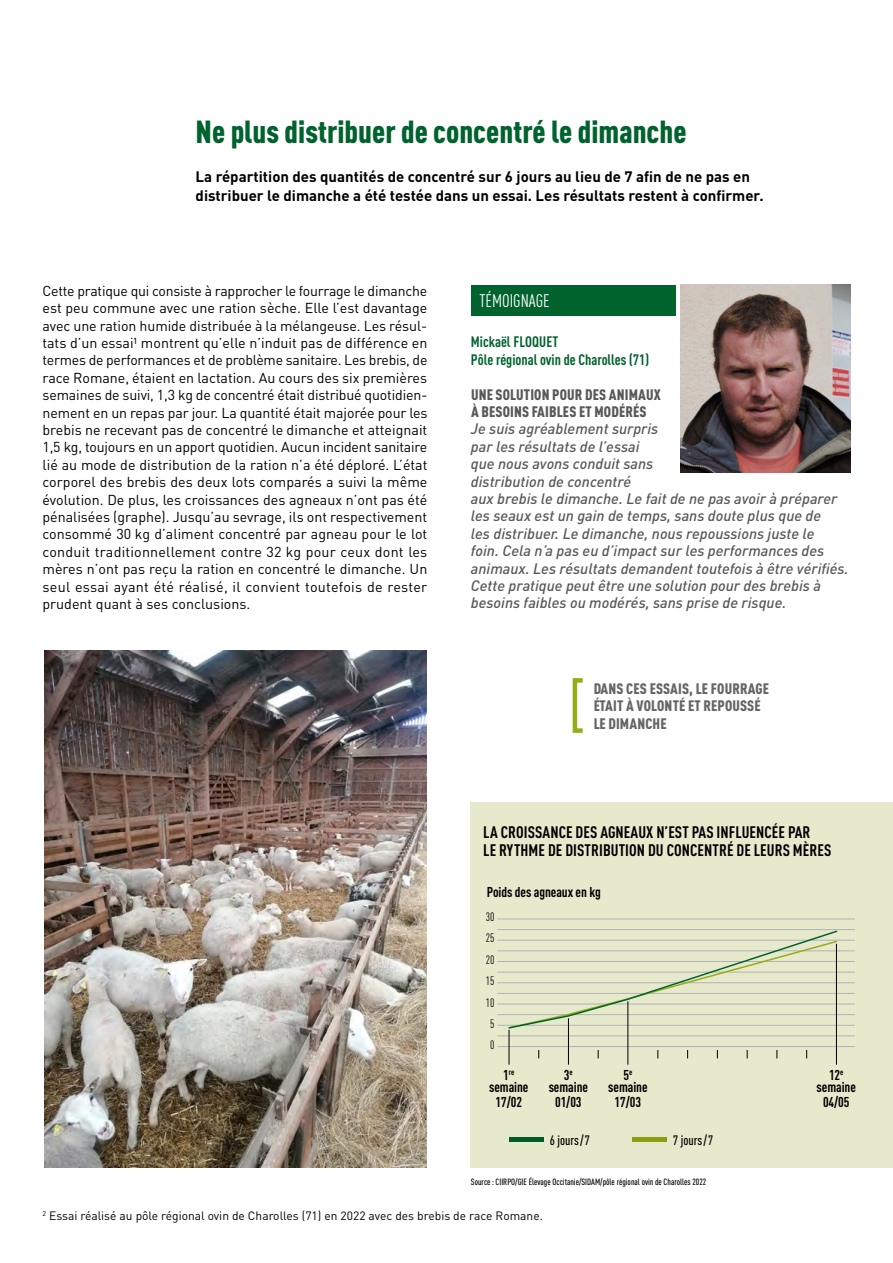
<style>
.page{position:relative;width:893px;height:1263px;background:#fff}
.page>*{position:absolute;margin:0;border:0;box-sizing:border-box;transform-origin:0 0}
.t1{font:900 condensed 31.5px "DIN Pro";color:#00632e}
.t2{font:condensed 18px "DIN Pro";color:#fff}
.t3{font:700 condensed 16.5px/18px "DIN Pro";letter-spacing:.005em;color:#000}
.t4{font:italic 500 15px/17.4px "DIN Pro";color:#58585a}
.t5{font:700 15px/19.5px "DIN Pro";color:#000}
.t6{font:900 condensed 15px/17.4px "DIN Pro";letter-spacing:.01em;color:#646567}
.t7{font:900 condensed 15px/17.4px "DIN Pro";letter-spacing:.01em;color:#58585a}
.t8{font:700 condensed 15px/17.4px "DIN Pro";color:#00632e}
.t9{font:14.25px/17.4px "DIN Pro";color:#000;text-align:justify}
.t10{font:700 condensed 14.1px/12px "DIN Pro";letter-spacing:-.005em;color:#000;text-align:center}
.t11{font:500 condensed 13.5px "DIN Pro";color:#000}
.t12{font:12px "DIN Pro";color:#000}
.t13{font:condensed 12px/21.5px "DIN Pro";color:#000;text-align:center}
.t14{font:500 condensed 9px "DIN Pro";color:#000}
.t15{font:700 condensed 8.25px "DIN Pro";color:#000}
.s1{font-size:14.1px}
</style>
<div class="page">
<div style="left:471px;top:285px;width:204px;height:31px;background:#00632e"></div>
<img style="left:680px;top:285px;width:170px;height:187px">
<div style="left:471px;top:802px;width:422px;height:366px;background:#e7e9cc"></div>
<hr style="left:509px;top:1137px;width:35px;height:4px;background:#005a24">
<hr style="left:632px;top:1137px;width:35px;height:4px;background:#889d12">
<hr style="left:497px;top:1025px;width:358px;height:1px;background:#b1b3b4">
<hr style="left:497px;top:1046px;width:358px;height:1px;background:#b1b3b4">
<hr style="left:497px;top:972px;width:358px;height:1px;background:#b1b3b4">
<hr style="left:497px;top:993px;width:358px;height:1px;background:#b1b3b4">
<hr style="left:497px;top:940px;width:358px;height:1px;background:#b1b3b4">
<hr style="left:497px;top:1014px;width:358px;height:1px;background:#b1b3b4">
<hr style="left:497px;top:961px;width:358px;height:1px;background:#b1b3b4">
<hr style="left:497px;top:1036px;width:358px;height:1px;background:#b1b3b4">
<hr style="left:497px;top:982px;width:358px;height:1px;background:#b1b3b4">
<hr style="left:497px;top:929px;width:358px;height:1px;background:#b1b3b4">
<hr style="left:497px;top:1004px;width:358px;height:1px;background:#b1b3b4">
<hr style="left:497px;top:950px;width:358px;height:1px;background:#b1b3b4">
<hr style="left:497px;top:919px;width:358px;height:1px;background:#b1b3b4">
<svg style="left:507px;top:930px;width:331px;height:99px"></svg>
<hr style="left:509px;top:1030px;width:1px;height:35px;background:#000">
<hr style="left:568px;top:1018px;width:1px;height:47px;background:#000">
<hr style="left:628px;top:1001px;width:1px;height:64px;background:#000">
<hr style="left:836px;top:944px;width:1px;height:121px;background:#000">
<img style="left:45px;top:651px;width:382px;height:517px">
<div style="left:573px;top:678px;width:12px;height:55px;border:4px solid #97ac17"></div>
<h1 class="t1" style="left:196px;top:112px;width:493px">Ne plus distribuer de concentré le dimanche</h1>
<p class="t5" style="left:196px;top:166px;width:570px">La répartition des quantités de concentré sur 6 jours au lieu de 7 afin de ne pas en distribuer le dimanche a été testée dans un essai. Les résultats restent à confirmer.</p>
<p class="t9" style="left:43px;top:281px;width:387px">Cette pratique qui consiste à rapprocher le fourrage le dimanche est peu commune avec une ration sèche. Elle l’est davantage avec une ration humide distribuée à la mélangeuse. Les résul&shy;tats d’un essai¹ montrent qu’elle n’induit pas de différence en termes de performances et de problème sanitaire. Les brebis, de race Romane, étaient en lactation. Au cours des six premières semaines de suivi, 1,3 kg de concentré était distribué quotidien&shy;nement en un repas par jour. La quantité était majorée pour les brebis ne recevant pas de concentré le dimanche et atteignait 1,5 kg, toujours en un apport quotidien. Aucun incident sanitaire lié au mode de distribution de la ration n’a été déploré. L’état corporel des brebis des deux lots comparés a suivi la même évolution. De plus, les croissances des agneaux n’ont pas été pénalisées (graphe). Jusqu’au sevrage, ils ont respectivement consommé 30 kg d’aliment concentré par agneau pour le lot conduit traditionnellement contre 32 kg pour ceux dont les mères n’ont pas reçu la ration en concentré le dimanche. Un seul essai ayant été réalisé, il convient toutefois de rester prudent quant à ses conclusions.</p>
<p class="t2" style="left:479px;top:290px;width:72px">TÉMOIGNAGE</p>
<p class="t8" style="left:471px;top:333px;width:180px">Mickaël FLOQUET<br>Pôle régional ovin de Charolles (71)</p>
<p class="t7" style="left:471px;top:385px;width:191px">UNE SOLUTION POUR DES ANIMAUX<br>À BESOINS FAIBLES ET MODÉRÉS</p>
<p class="t4" style="left:471px;top:420px;width:379px">Je suis agréablement surpris<br>par les résultats de l’essai<br>que nous avons conduit sans<br>distribution de concentré<br>aux brebis le dimanche. Le fait de ne pas avoir à préparer les seaux est un gain de temps, sans doute plus que de<br>les distribuer. Le dimanche, nous repoussions juste le<br>foin. Cela n’a pas eu d’impact sur les performances des animaux. Les résultats demandent toutefois à être vérifiés.<br>Cette pratique peut être une solution pour des brebis à besoins faibles ou modérés, sans prise de risque.</p>
<p class="t6" style="left:593px;top:679px;width:177px">DANS CES ESSAIS, LE FOURRAGE<br>ÉTAIT À VOLONTÉ ET REPOUSSÉ<br>LE DIMANCHE</p>
<p class="t3" style="left:483px;top:823px;width:350px">LA CROISSANCE DES AGNEAUX N’EST PAS INFLUENCÉE PAR<br>LE RYTHME DE DISTRIBUTION DU CONCENTRÉ DE LEURS MÈRES</p>
<p class="t10" style="left:487px;top:886px;width:116px">Poids des agneaux en kg</p>
<p class="t13" style="left:486px;top:906px;width:10px">30<br>25<br>20<br>15<br>10<br>5<br>0</p>
<p class="t15" style="left:503px;top:1067px;width:13px"><span class="s1">1</span>re</p>
<p class="t10" style="left:489px;top:1079px;width:41px;line-height:15px">semaine<br>17/02</p>
<p class="t10" style="left:549px;top:1068px;width:41px">3<sup>e </sup>semaine</p>
<p class="t10" style="left:555px;top:1095px;width:28px">01/03</p>
<p class="t11" style="left:550px;top:1132px;width:42px">6 jours/7</p>
<p class="t10" style="left:608px;top:1068px;width:41px">5<sup>e </sup>semaine</p>
<p class="t10" style="left:615px;top:1095px;width:28px">17/03</p>
<p class="t11" style="left:673px;top:1132px;width:42px">7 jours/7</p>
<p class="t14" style="left:471px;top:1176px;width:237px">Source: CIIRPO/GIE Élevage Occitanie/SIDAM/pôle régional ovin de Charolles 2022</p>
<p class="t10" style="left:817px;top:1068px;width:41px">12<sup>e </sup>semaine</p>
<p class="t10" style="left:823px;top:1095px;width:28px">04/05</p>
<p class="t12" style="left:43px;top:1208px;width:502px"><sup>2</sup> Essai réalisé au pôle régional ovin de Charolles (71) en 2022 avec des brebis de race Romane.</p>
</div>
